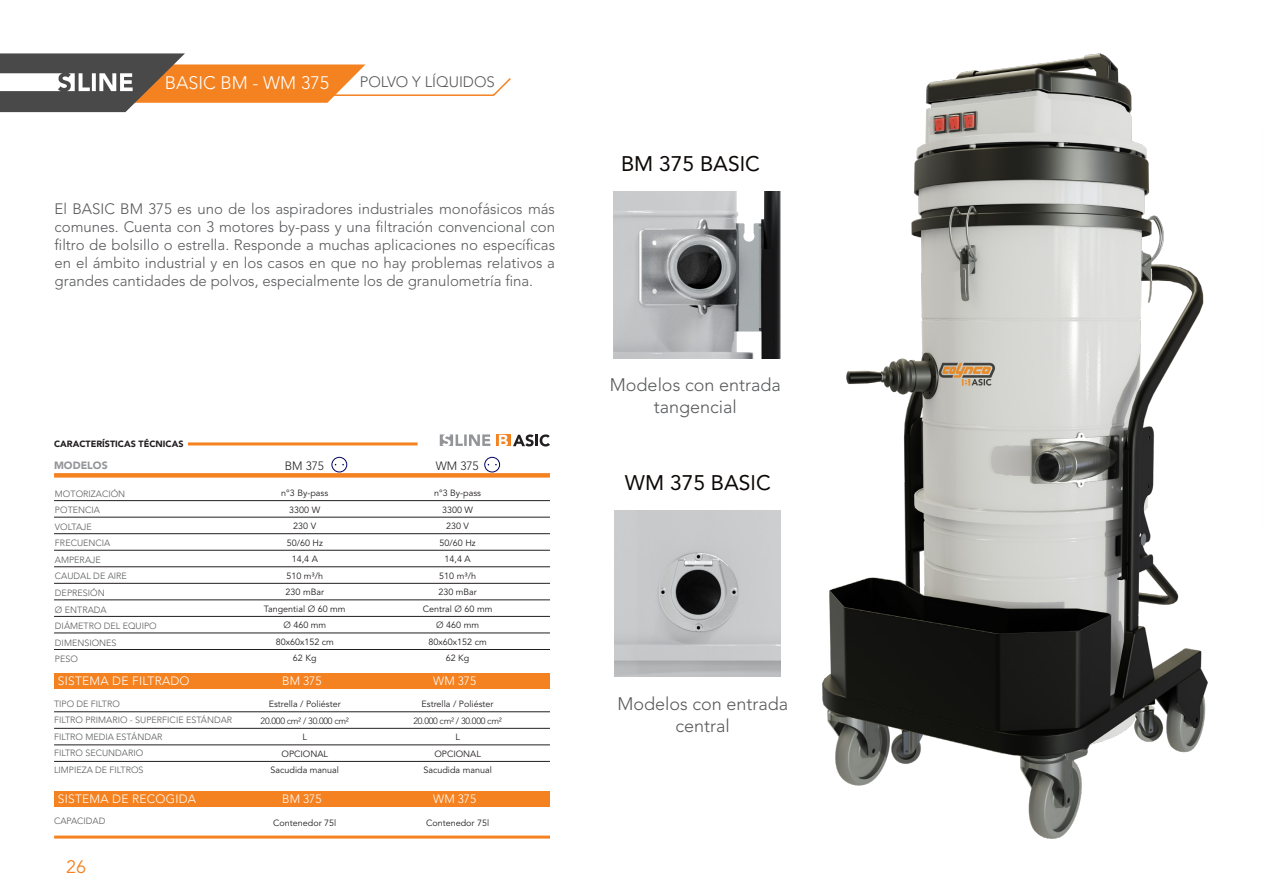
<style>
.page{position:relative;width:1263px;height:893px;background:#fff}
.page>*{position:absolute;margin:0;border:0;box-sizing:border-box;transform-origin:0 0}
.t1{font:21px "Avenir LT Std";color:#0c0806}
.t2{font:300 18px/21.6px "Avenir LT Std";color:#57585a;text-align:center}
.t3{font:300 18px "Avenir LT Std";color:#fff}
.t4{font:18px "Avenir";color:#f58220}
.t5{font:300 15px/18px "Avenir LT Std";color:#57585a;text-align:justify}
.t6{font:300 12px "Avenir LT Std";letter-spacing:.02em;color:#fff}
.t7{font:300 12px "Avenir LT Std";color:#231f20}
.t8{font:900 10.5px "Avenir LT Std";color:#939598}
.t9{font:9px "Avenir";color:#231f20}
.t10{font:300 9px "Avenir LT Std";color:#57585a}
.t11{font:300 9px "Avenir LT Std";letter-spacing:-.03em;color:#231f20}
.t12{font:900 9px "Avenir LT Std";color:#231f20}
.s1{font-family:"Avenir LT Std";font-weight:300}
</style>
<div class="page">
<hr style="left:54px;top:500px;width:496px;height:1px;background:#231f20">
<hr style="left:54px;top:517px;width:496px;height:1px;background:#231f20">
<hr style="left:54px;top:533px;width:496px;height:1px;background:#231f20">
<hr style="left:54px;top:550px;width:496px;height:1px;background:#231f20">
<hr style="left:54px;top:566px;width:496px;height:1px;background:#231f20">
<hr style="left:54px;top:583px;width:496px;height:1px;background:#231f20">
<hr style="left:54px;top:600px;width:496px;height:1px;background:#231f20">
<hr style="left:54px;top:616px;width:496px;height:1px;background:#231f20">
<hr style="left:54px;top:633px;width:496px;height:1px;background:#231f20">
<hr style="left:54px;top:649px;width:496px;height:1px;background:#231f20">
<div style="left:54px;top:473px;width:496px;height:5px;background:#f58220"></div>
<hr style="left:188px;top:442px;width:230px;height:3px;background:#f58220">
<hr style="left:54px;top:836px;width:496px;height:3px;background:#f58220">
<div style="left:54px;top:673px;width:496px;height:15px;background:#f58220"></div>
<hr style="left:54px;top:711px;width:496px;height:1px;background:#231f20">
<hr style="left:54px;top:728px;width:496px;height:1px;background:#231f20">
<hr style="left:54px;top:745px;width:496px;height:1px;background:#231f20">
<hr style="left:54px;top:761px;width:496px;height:1px;background:#231f20">
<div style="left:54px;top:791px;width:496px;height:16px;background:#f58220"></div>
<div style="left:331px;top:457px;width:16px;height:15px;border:1px solid #000064;border-radius:50%"></div>
<svg style="left:494px;top:78px;width:17px;height:18px"></svg>
<hr style="left:334px;top:94px;width:160px;height:2px;background:#f58220">
<svg style="left:0;top:53px;width:365px;height:59px"></svg>
<img style="left:823px;top:53px;width:384px;height:786px">
<svg style="left:440px;top:434px;width:50px;height:12px"></svg>
<svg style="left:496px;top:435px;width:3px;height:11px"></svg>
<svg style="left:499px;top:434px;width:51px;height:12px"></svg>
<img style="left:615px;top:510px;width:166px;height:167px">
<div style="left:484px;top:457px;width:16px;height:15px;border:1px solid #000064;border-radius:50%"></div>
<img style="left:613px;top:192px;width:167px;height:166px">
<p class="t3" style="left:165px;top:73px;width:166px">BASIC BM - WM 375</p>
<p class="t5" style="left:360px;top:73px;width:137px">POLVO Y LÍQUIDOS</p>
<p class="t5" style="left:55px;top:200px;width:502px">El BASIC BM 375 es uno de los aspiradores industriales monofásicos más comunes. Cuenta con 3 motores by-pass y una filtración convencional con filtro de bolsillo o estrella. Responde a muchas aplicaciones no específicas en el ámbito industrial y en los casos en que no hay problemas relativos a grandes cantidades de polvos, especialmente los de granulometría fina.</p>
<p class="t12" style="left:54px;top:438px;width:131px">CARACTERÍSTICAS TÉCNICAS</p>
<p class="t8" style="left:54px;top:459px;width:55px">MODELOS</p>
<p class="t10" style="left:55px;top:488px;width:72px">MOTORIZACIÓN</p>
<p class="t10" style="left:55px;top:505px;width:47px">POTENCIA</p>
<p class="t10" style="left:55px;top:521px;width:38px">VOLTAJE</p>
<p class="t10" style="left:55px;top:538px;width:57px">FRECUENCIA</p>
<p class="t10" style="left:55px;top:554px;width:47px">AMPERAJE</p>
<p class="t10" style="left:55px;top:571px;width:73px">CAUDAL DE AIRE</p>
<p class="t10" style="left:55px;top:588px;width:51px">DEPRESIÓN</p>
<p class="t10" style="left:55px;top:604px;width:53px">Ø ENTRADA</p>
<p class="t10" style="left:55px;top:621px;width:103px">DIÁMETRO DEL EQUIPO</p>
<p class="t10" style="left:55px;top:637px;width:63px">DIMENSIONES</p>
<p class="t10" style="left:55px;top:654px;width:25px">PESO</p>
<p class="t10" style="left:54px;top:699px;width:67px">TIPO DE FILTRO</p>
<p class="t10" style="left:54px;top:715px;width:180px">FILTRO PRIMARIO - SUPERFICIE ESTÁNDAR</p>
<p class="t10" style="left:54px;top:731px;width:110px">FILTRO MEDIA ESTÁNDAR</p>
<p class="t10" style="left:54px;top:748px;width:91px">FILTRO SECUNDARIO</p>
<p class="t10" style="left:54px;top:764px;width:91px">LIMPIEZA DE FILTROS</p>
<p class="t6" style="left:58px;top:674px;width:133px">SISTEMA DE FILTRADO</p>
<p class="t7" style="left:285px;top:459px;width:41px">BM 375</p>
<p class="t9" style="left:281px;top:486px;width:48px">n°3 By-pass</p>
<p class="t9" style="left:289px;top:503px;width:33px">3300 W</p>
<p class="t9" style="left:293px;top:519px;width:25px">230 V</p>
<p class="t9" style="left:287px;top:536px;width:38px">50/60 Hz</p>
<p class="t9" style="left:292px;top:552px;width:28px">14,4 A</p>
<p class="t9" style="left:286px;top:569px;width:38px">510 m³/h</p>
<p class="t9" style="left:285px;top:585px;width:40px">230 mBar</p>
<p class="t9" style="left:264px;top:602px;width:83px">Tangential <span class="s1">Ø</span> 60 mm</p>
<p class="t9" style="left:283px;top:618px;width:44px"><span class="s1">Ø</span> 460 mm</p>
<p class="t9" style="left:276px;top:635px;width:60px">80x60x152 cm</p>
<p class="t9" style="left:293px;top:651px;width:25px">62 Kg</p>
<p class="t9" style="left:269px;top:698px;width:73px">Estrella / Poliéster</p>
<p class="t11" style="left:261px;top:715px;width:90px">20.000 cm² / 30.000 cm²</p>
<p class="t9" style="left:303px;top:731px;width:6px">L</p>
<p class="t9" style="left:281px;top:747px;width:48px">OPCIONAL</p>
<p class="t9" style="left:270px;top:764px;width:70px">Sacudida manual</p>
<p class="t6" style="left:282px;top:674px;width:41px">BM 375</p>
<p class="t7" style="left:436px;top:459px;width:44px">WM 375</p>
<p class="t9" style="left:434px;top:486px;width:48px">n°3 By-pass</p>
<p class="t9" style="left:442px;top:503px;width:33px">3300 W</p>
<p class="t9" style="left:446px;top:519px;width:25px">230 V</p>
<p class="t9" style="left:439px;top:536px;width:38px">50/60 Hz</p>
<p class="t9" style="left:444px;top:552px;width:28px">14,4 A</p>
<p class="t9" style="left:439px;top:569px;width:38px">510 m³/h</p>
<p class="t9" style="left:438px;top:585px;width:40px">230 mBar</p>
<p class="t9" style="left:423px;top:602px;width:71px">Central <span class="s1">Ø</span> 60 mm</p>
<p class="t9" style="left:436px;top:618px;width:44px"><span class="s1">Ø</span> 460 mm</p>
<p class="t9" style="left:428px;top:635px;width:60px">80x60x152 cm</p>
<p class="t9" style="left:446px;top:651px;width:25px">62 Kg</p>
<p class="t9" style="left:422px;top:698px;width:73px">Estrella / Poliéster</p>
<p class="t11" style="left:413px;top:715px;width:90px">20.000 cm² / 30.000 cm²</p>
<p class="t9" style="left:455px;top:731px;width:6px">L</p>
<p class="t9" style="left:434px;top:747px;width:48px">OPCIONAL</p>
<p class="t9" style="left:423px;top:764px;width:70px">Sacudida manual</p>
<p class="t6" style="left:433px;top:674px;width:44px">WM 375</p>
<p class="t6" style="left:58px;top:792px;width:140px">SISTEMA DE RECOGIDA</p>
<p class="t6" style="left:282px;top:792px;width:41px">BM 375</p>
<p class="t6" style="left:433px;top:792px;width:44px">WM 375</p>
<p class="t10" style="left:54px;top:815px;width:53px">CAPACIDAD</p>
<p class="t4" style="left:66px;top:853px;width:22px">26</p>
<p class="t9" style="left:273px;top:816px;width:65px">Contenedor 75l</p>
<p class="t9" style="left:426px;top:816px;width:65px">Contenedor 75l</p>
<p class="t1" style="left:621px;top:152px;width:140px">BM 375 BASIC</p>
<p class="t2" style="left:610px;top:374px;width:172px">Modelos con entrada tangencial</p>
<p class="t1" style="left:625px;top:471px;width:147px">WM 375 BASIC</p>
<p class="t2" style="left:617px;top:693px;width:172px">Modelos con entrada central</p>
</div>
